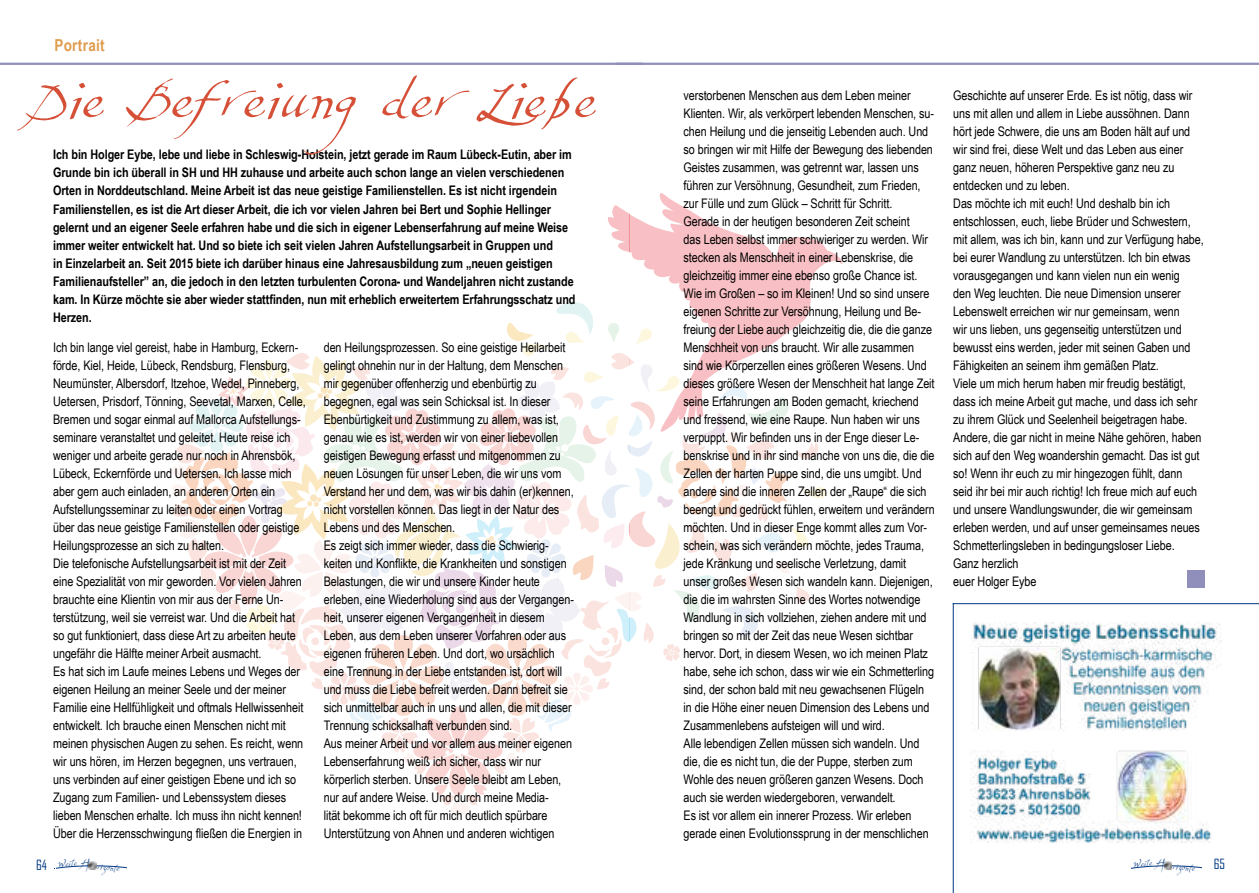
<style>
.page{position:relative;width:1259px;height:893px;background:#fff}
.page>*{position:absolute;margin:0;border:0;box-sizing:border-box;transform-origin:0 0}
.t1{font:57px "Aerofoil";letter-spacing:-.005em;color:#d65038}
.t2{font:700 16.5px "Arial Narrow";letter-spacing:.02em;color:#df9c4e}
.t3{font:14.1px "Aerofoil";color:#003882}
.t4{font:13.5px "Agency FB";color:#003882}
.t5{font:13.2px/18px "Arial Narrow";letter-spacing:-.005em;color:#000}
.t6{font:700 13.2px/18px "Arial Narrow";letter-spacing:-.005em;color:#000}
.t7{font:8.1px "Aerofoil";color:#003882}
</style>
<div class="page">
<svg style="left:1131px;top:861px;width:71px;height:9px"></svg>
<svg style="left:56px;top:861px;width:71px;height:9px"></svg>
<hr style="left:0;top:63px;width:642px;height:2px;background:#908eba">
<svg style="left:172px;top:193px;width:671px;height:621px"></svg>
<hr style="left:615px;top:63px;width:644px;height:2px;background:#908eba">
<img style="left:970px;top:750px;width:241px;height:92px">
<img style="left:971px;top:623px;width:251px;height:108px">
<hr style="left:953px;top:603px;width:1px;height:290px;background:#003882">
<hr style="left:953px;top:603px;width:306px;height:1px;background:#003882">
<div style="left:1188px;top:570px;width:17px;height:17px;background:#908eba"></div>
<p class="t2" style="left:54px;top:33px;width:52px">Portrait</p>
<h1 class="t1" style="left:27px;top:68px;width:572px">Die Befreiungder Liebe</h1>
<p class="t6" style="left:53px;top:145px;width:524px">Ich bin Holger Eybe, lebe und liebe in Schleswig-Holstein, jetzt gerade im Raum Lübeck-Eutin, aber im Grunde bin ich überall in SH und HH zuhause und arbeite auch schon lange an vielen verschiedenen Orten in Norddeutschland. Meine Arbeit ist das neue geistige Familienstellen. Es ist nicht irgendein Familienstellen, es ist die Art dieser Arbeit, die ich vor vielen Jahren bei Bert und Sophie Hellinger gelernt und an eigener Seele erfahren habe und die sich in eigener Lebenserfahrung auf meine Weise immer weiter entwickelt hat. Und so biete ich seit vielen Jahren Aufstellungsarbeit in Gruppen und<br>in Einzelarbeit an. Seit 2015 biete ich darüber hinaus eine Jahresausbildung zum „neuen geistigen Familienaufsteller” an, die jedoch in den letzten turbulenten Corona- und Wandeljahren nicht zustande kam. In Kürze möchte sie aber wieder stattfinden, nun mit erheblich erweitertem Erfahrungsschatz und Herzen.</p>
<p class="t5" style="left:53px;top:337px;width:254px">Ich bin lange viel gereist, habe in Hamburg, Eckern&shy;förde, Kiel, Heide, Lübeck, Rendsburg, Flensburg, Neumünster, Albersdorf, Itzehoe, Wedel, Pinneberg, Uetersen, Prisdorf, Tönning, Seevetal, Marxen, Celle, Bremen und sogar einmal auf Mallorca Aufstellungs&shy;seminare veranstaltet und geleitet. Heute reise ich weniger und arbeite gerade nur noch in Ahrensbök, Lübeck, Eckernförde und Uetersen. Ich lasse mich aber gern auch einladen, an anderen Orten ein Aufstellungsseminar zu leiten oder einen Vortrag über das neue geistige Familienstellen oder geistige Heilungsprozesse an sich zu halten.<br>Die telefonische Aufstellungsarbeit ist mit der Zeit eine Spezialität von mir geworden. Vor vielen Jahren brauchte eine Klientin von mir aus der Ferne Un&shy;terstützung, weil sie verreist war. Und die Arbeit hat so gut funktioniert, dass diese Art zu arbeiten heute ungefähr die Hälfte meiner Arbeit ausmacht.<br>Es hat sich im Laufe meines Lebens und Weges der eigenen Heilung an meiner Seele und der meiner Familie eine Hellfühligkeit und oftmals Hellwissenheit entwickelt. Ich brauche einen Menschen nicht mit meinen physischen Augen zu sehen. Es reicht, wenn wir uns hören, im Herzen begegnen, uns vertrauen, uns verbinden auf einer geistigen Ebene und ich so Zugang zum Familien- und Lebenssystem dieses lieben Menschen erhalte. Ich muss ihn nicht kennen!<br>Über die Herzensschwingung fließen die Energien in</p>
<p class="t5" style="left:324px;top:337px;width:252px">den Heilungsprozessen. So eine geistige Heilarbeit gelingt ohnehin nur in der Haltung, dem Menschen mir gegenüber offenherzig und ebenbürtig zu begegnen, egal was sein Schicksal ist. In dieser Ebenbürtigkeit und Zustimmung zu allem, was ist, genau wie es ist, werden wir von einer liebevollen geistigen Bewegung erfasst und mitgenommen zu neuen Lösungen für unser Leben, die wir uns vom Verstand her und dem, was wir bis dahin (er)kennen, nicht vorstellen können. Das liegt in der Natur des Lebens und des Menschen.<br>Es zeigt sich immer wieder, dass die Schwierig&shy;keiten und Konflikte, die Krankheiten und sonstigen Belastungen, die wir und unsere Kinder heute erleben, eine Wiederholung sind aus der Vergangen&shy;heit, unserer eigenen Vergangenheit in diesem Leben, aus dem Leben unserer Vorfahren oder aus eigenen früheren Leben. Und dort, wo ursächlich eine Trennung in der Liebe entstanden ist, dort will und muss die Liebe befreit werden. Dann befreit sie sich unmittelbar auch in uns und allen, die mit dieser Trennung schicksalhaft verbunden sind.<br>Aus meiner Arbeit und vor allem aus meiner eigenen Lebenserfahrung weiß ich sicher, dass wir nur körperlich sterben. Unsere Seele bleibt am Leben, nur auf andere Weise. Und durch meine Media-<br>lität bekomme ich oft für mich deutlich spürbare Unterstützung von Ahnen und anderen wichtigen</p>
<p class="t4" style="left:36px;top:856px;width:12px">64</p>
<p class="t7" style="left:58px;top:860px;width:21px;rotate:-4deg">Weite</p>
<p class="t3" style="left:81px;top:856px;width:10px">H</p>
<p class="t7" style="left:98px;top:862px;width:24px;rotate:4deg">rizonte</p>
<p class="t5" style="left:683px;top:85px;width:253px">verstorbenen Menschen aus dem Leben meiner Klienten. Wir, als verkörpert lebenden Menschen, su&shy;chen Heilung und die jenseitig Lebenden auch. Und so bringen wir mit Hilfe der Bewegung des liebenden Geistes zusammen, was getrennt war, lassen uns führen zur Versöhnung, Gesundheit, zum Frieden, zur Fülle und zum Glück – Schritt für Schritt.<br>Gerade in der heutigen besonderen Zeit scheint<br>das Leben selbst immer schwieriger zu werden. Wir stecken als Menschheit in einer Lebenskrise, die gleichzeitig immer eine ebenso große Chance ist.<br>Wie im Großen – so im Kleinen! Und so sind unsere eigenen Schritte zur Versöhnung, Heilung und Be&shy;freiung der Liebe auch gleichzeitig die, die die ganze Menschheit von uns braucht. Wir alle zusammen sind wie Körperzellen eines größeren Wesens. Und dieses größere Wesen der Menschheit hat lange Zeit seine Erfahrungen am Boden gemacht, kriechend und fressend, wie eine Raupe. Nun haben wir uns verpuppt. Wir befinden uns in der Enge dieser Le&shy;benskrise und in ihr sind manche von uns die, die die Zellen der harten Puppe sind, die uns umgibt. Und andere sind die inneren Zellen der „Raupe“ die sich beengt und gedrückt fühlen, erweitern und verändern möchten. Und in dieser Enge kommt alles zum Vor&shy;schein, was sich verändern möchte, jedes Trauma, jede Kränkung und seelische Verletzung, damit unser großes Wesen sich wandeln kann. Diejenigen, die die im wahrsten Sinne des Wortes notwendige Wandlung in sich vollziehen, ziehen andere mit und bringen so mit der Zeit das neue Wesen sichtbar hervor. Dort, in diesem Wesen, wo ich meinen Platz habe, sehe ich schon, dass wir wie ein Schmetterling sind, der schon bald mit neu gewachsenen Flügeln in die Höhe einer neuen Dimension des Lebens und Zusammenlebens aufsteigen will und wird.<br>Alle lebendigen Zellen müssen sich wandeln. Und die, die es nicht tun, die der Puppe, sterben zum Wohle des neuen größeren ganzen Wesens. Doch auch sie werden wiedergeboren, verwandelt.<br>Es ist vor allem ein innerer Prozess. Wir erleben gerade einen Evolutionssprung in der menschlichen</p>
<p class="t5" style="left:953px;top:85px;width:252px">Geschichte auf unserer Erde. Es ist nötig, dass wir uns mit allen und allem in Liebe aussöhnen. Dann hört jede Schwere, die uns am Boden hält auf und wir sind frei, diese Welt und das Leben aus einer ganz neuen, höheren Perspektive ganz neu zu entdecken und zu leben.<br>Das möchte ich mit euch! Und deshalb bin ich entschlossen, euch, liebe Brüder und Schwestern, mit allem, was ich bin, kann und zur Verfügung habe, bei eurer Wandlung zu unterstützen. Ich bin etwas vorausgegangen und kann vielen nun ein wenig<br>den Weg leuchten. Die neue Dimension unserer Lebenswelt erreichen wir nur gemeinsam, wenn<br>wir uns lieben, uns gegenseitig unterstützen und bewusst eins werden, jeder mit seinen Gaben und Fähigkeiten an seinem ihm gemäßen Platz.<br>Viele um mich herum haben mir freudig bestätigt, dass ich meine Arbeit gut mache, und dass ich sehr zu ihrem Glück und Seelenheil beigetragen habe.<br>Andere, die gar nicht in meine Nähe gehören, haben sich auf den Weg woandershin gemacht. Das ist gut so! Wenn ihr euch zu mir hingezogen fühlt, dann seid ihr bei mir auch richtig! Ich freue mich auf euch und unsere Wandlungswunder, die wir gemeinsam erleben werden, und auf unser gemeinsames neues Schmetterlingsleben in bedingungsloser Liebe.<br>Ganz herzlich<br>euer Holger Eybe</p>
<p class="t7" style="left:1133px;top:860px;width:21px;rotate:-4deg">Weite</p>
<p class="t3" style="left:1156px;top:856px;width:10px">H</p>
<p class="t7" style="left:1173px;top:862px;width:24px;rotate:4deg">rizonte</p>
<p class="t4" style="left:1214px;top:856px;width:13px">65</p>
</div>
